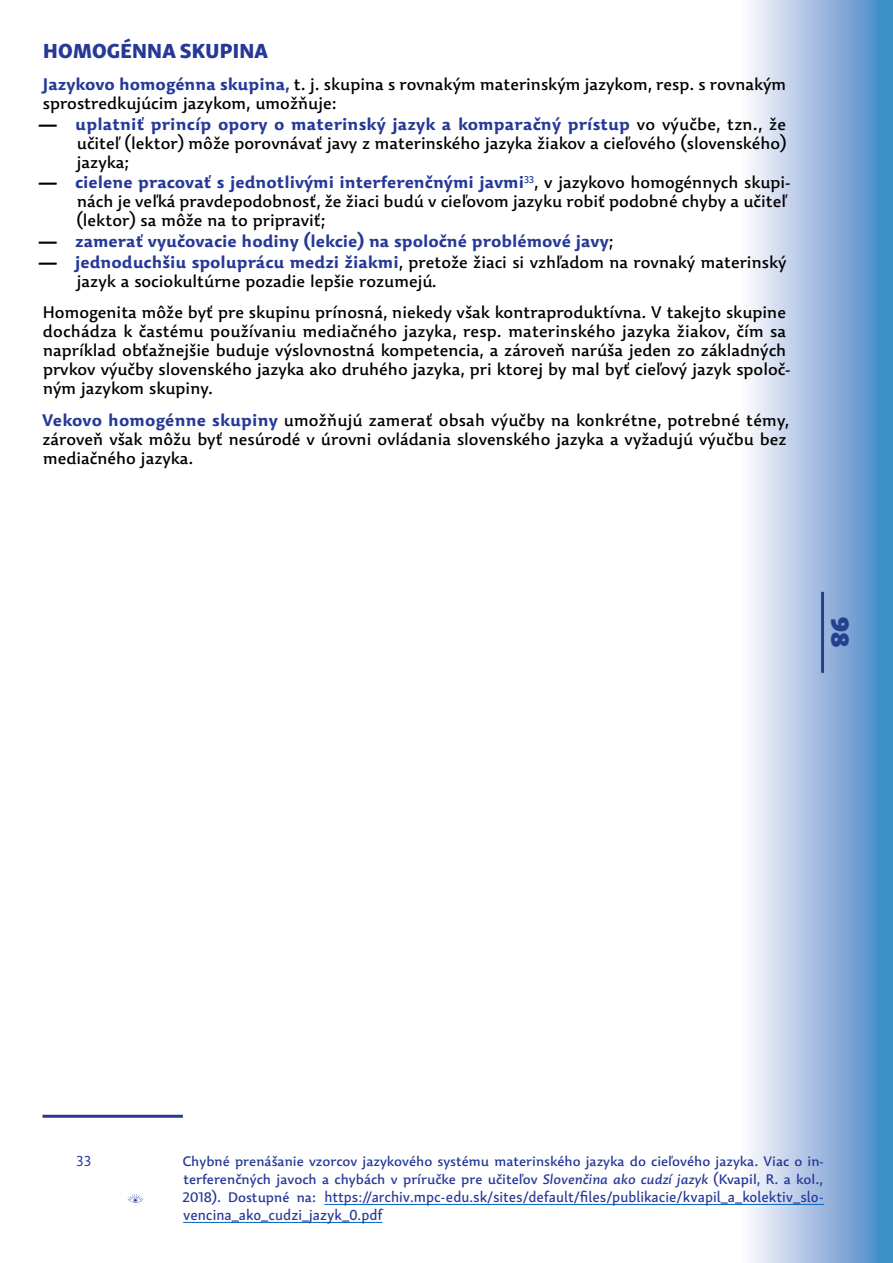
<style>
.page{position:relative;width:893px;height:1263px;background:#fff}
.page>*{position:absolute;margin:0;border:0;box-sizing:border-box;transform-origin:0 0}
.t1{font:25.5px "Skolar Sans Latn Bl";color:#25408f}
.t2{font:21px "Skolar Sans Latn Eb";letter-spacing:.01em;color:#263997}
.t3{font:16.5px/19px "Dederon Sans";color:#000}
.t4{font:700 16.5px "Dederon Sans";color:#263997}
.t5{font:15px/18px "Skolar Sans Latn Me";color:#263997}
.t6{font:15px "Skolar Sans Latn";color:#263997}
.t7{font:13.5px/18px "Dederon Sans";color:#263997}
.s1{font-weight:700;color:#263997}
.s2{font-weight:700;font-size:18px}
.s3{font-size:18px;color:#000}
.s4{font-weight:400;color:#000}
.s5{font-style:italic}
.s6{font-family:"Dederon Sans";font-size:13.5px}
</style>
<div class="page">
<svg style="left:712px;top:0;width:181px;height:1263px"></svg>
<hr style="left:821px;top:592px;width:3px;height:81px;background:#25408f">
<hr style="left:324px;top:1204px;width:500px;height:1px;background:#0563c1">
<hr style="left:183px;top:1222px;width:199px;height:1px;background:#0563c1">
<hr style="left:43px;top:1115px;width:140px;height:3px;background:#263997">
<svg style="left:127px;top:1194px;width:17px;height:9px"></svg>
<p class="t2" style="left:43px;top:33px;width:226px">HOMOGÉNNA SKUPINA</p>
<p class="t3" style="left:43px;top:74px;width:745px"><span class="s1">Jazykovo homogénna skupina,</span> t. j. skupina s rovnakým materinským jazykom, resp. s rovnakým sprostredkujúcim jazykom, umožňuje:</p>
<p class="t3" style="left:77px;top:114px;width:711px;text-align:justify;text-indent:-39px"><span class="s2">—</span> <span class="s1">uplatniť princíp opory o materinský jazyk a komparačný prístup</span> vo výučbe, tzn., že učiteľ (lektor) môže porovnávať javy z materinského jazyka žiakov a cieľového (slovenského) jazyka;</p>
<p class="t3" style="left:77px;top:173px;width:715px;text-indent:-38px"><span class="s2">—</span> <span class="s1">cielene pracovať s jednotlivými interferenčnými javmi</span><sup>33</sup>, v jazykovo homogénnych skupi&shy;nách je veľká pravdepodobnosť, že žiaci budú v cieľovom jazyku robiť podobné chyby a učiteľ (lektor) sa môže na to pripraviť;</p>
<p class="t4" style="left:38px;top:229px;width:576px"><span class="s3">—</span> zamerať vyučovacie hodiny (lekcie) na spoločné problémové javy<span class="s4">;</span></p>
<p class="t3" style="left:77px;top:252px;width:711px;text-indent:-39px"><span class="s2">—</span> <span class="s1">jednoduchšiu spoluprácu medzi žiakmi</span>, pretože žiaci si vzhľadom na rovnaký materinský jazyk a sociokultúrne pozadie lepšie rozumejú.</p>
<p class="t3" style="left:43px;top:303px;width:749px">Homogenita môže byť pre skupinu prínosná, niekedy však kontraproduktívna. V takejto skupine dochádza k častému používaniu mediačného jazyka, resp. materinského jazyka žiakov, čím sa napríklad obťažnejšie buduje výslovnostná kompetencia, a zároveň narúša jeden zo základných prvkov výučby slovenského jazyka ako druhého jazyka, pri ktorej by mal byť cieľový jazyk spoloč&shy;ným jazykom skupiny.</p>
<p class="t3" style="left:42px;top:411px;width:749px"><span class="s1">Vekovo homogénne skupiny</span> umožňujú zamerať obsah výučby na konkrétne, potrebné témy, zároveň však môžu byť nesúrodé v úrovni ovládania slovenského jazyka a vyžadujú výučbu bez mediačného jazyka.</p>
<h1 class="t1" style="left:863px;top:617px;width:32px;rotate:90deg">98</h1>
<p class="t6" style="left:76px;top:1150px;width:16px">33</p>
<p class="t7" style="left:183px;top:1152px;width:642px">Chybné prenášanie vzorcov jazykového systému materinského jazyka do cieľového jazyka. Viac o in&shy;terferenčných javoch a chybách v príručke pre učiteľov <span class="s5">Slovenčina ako cudzí jazyk</span> (Kvapil, R. a kol.,</p>
<p class="t5" style="left:183px;top:1187px;width:643px"><span class="s6">2018). Dostupné na:</span> https://archiv.mpc-edu.sk/sites/default/files/publikacie/kvapil_a_kolektiv_slo&shy;vencina_ako_cudzi_jazyk_0.pdf</p>
</div>
